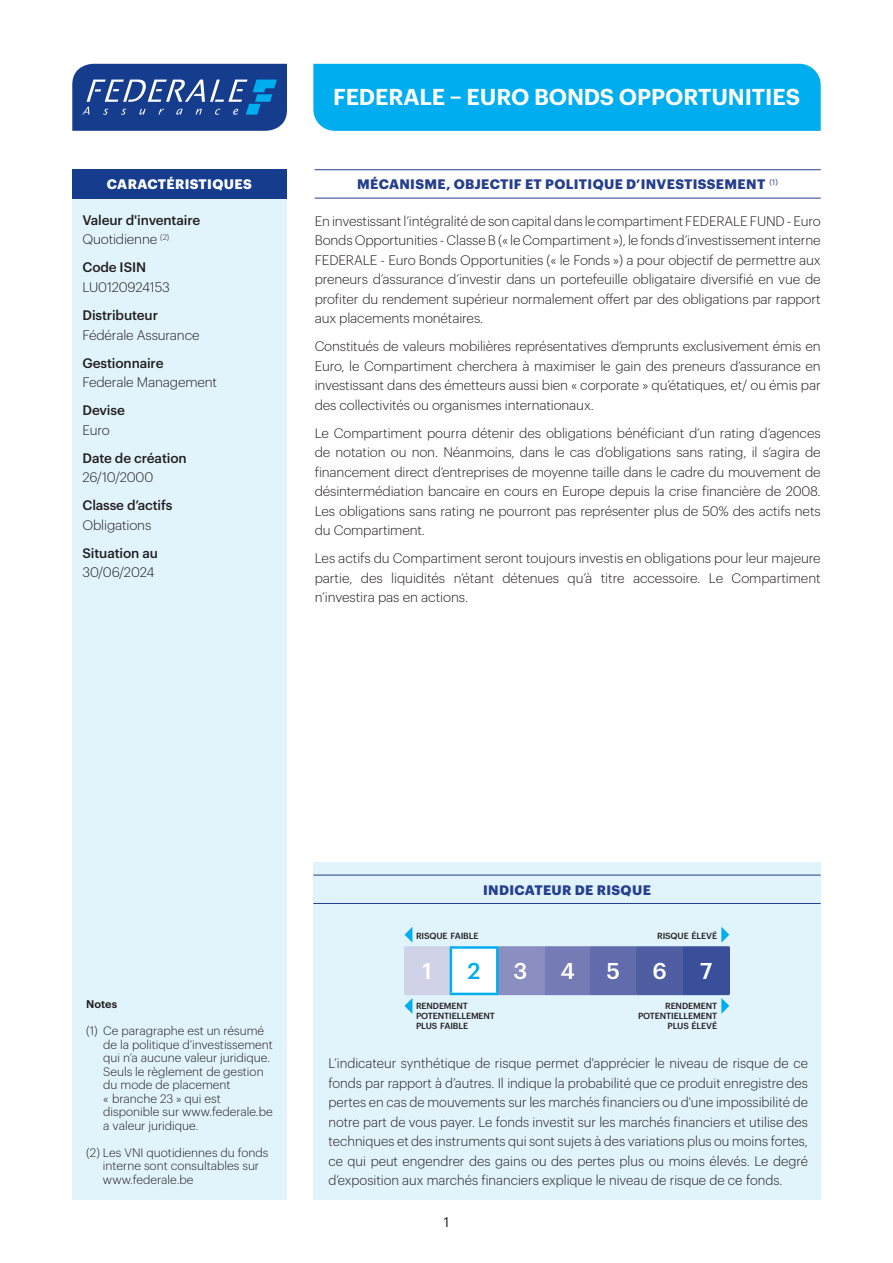
<style>
.page{position:relative;width:893px;height:1263px;background:#fff}
.page>*{position:absolute;margin:0;border:0;box-sizing:border-box;transform-origin:0 0}
.t1{font:600 22.5px "Graphik";letter-spacing:-.005em;color:#fff}
.t2{font:500 22.35px "Graphik";color:#fff}
.t3{font:500 22.35px "Graphik";color:#00aeef}
.t4{font:300 13.5px/19.5px "Graphik";letter-spacing:-.01em;color:#231f20;text-align:justify}
.t5{font:500 13.5px/19.5px "Graphik";letter-spacing:-.01em;color:#231f20}
.t6{font:700 13.5px "Graphik";letter-spacing:.025em;color:#253f8e}
.t7{font:700 13.5px "Graphik";letter-spacing:.025em;color:#fff}
.t8{font:13.5px "Graphik";color:#231f20}
.t9{font:300 12px/13.5px "Graphik";color:#231f20}
.t10{font:600 10.8px "Graphik";color:#231f20}
.t11{font:500 8.7px/9.9px "Graphik";letter-spacing:-.015em;color:#231f20}
.s1{font-weight:300}
.s2{font-weight:500}
</style>
<div class="page">
<div style="left:313px;top:862px;width:508px;height:337px;background:#e1f4fc"></div>
<div style="left:72px;top:169px;width:215px;height:1030px;background:#e1f4fc"></div>
<div style="left:72px;top:169px;width:215px;height:30px;background:#153c8d"></div>
<svg style="left:72px;top:64px;width:215px;height:67px;background:#2a529a"></svg>
<div style="left:313px;top:64px;width:508px;height:67px;background:#00aeef"></div>
<hr style="left:315px;top:169px;width:506px;height:1px;background:#253f8e">
<hr style="left:315px;top:198px;width:506px;height:1px;background:#253f8e">
<hr style="left:313px;top:875px;width:508px;height:1px;background:#253f8e">
<hr style="left:313px;top:903px;width:508px;height:1px;background:#253f8e">
<div style="left:404px;top:947px;width:47px;height:47px;background:#d0d2e7"></div>
<div style="left:451px;top:947px;width:46px;height:47px;background:#fff"></div>
<div style="left:497px;top:947px;width:47px;height:47px;background:#8a8ec0"></div>
<div style="left:544px;top:947px;width:46px;height:47px;background:#757bb5"></div>
<div style="left:590px;top:947px;width:47px;height:47px;background:#626bab"></div>
<div style="left:637px;top:947px;width:46px;height:47px;background:#4f5da3"></div>
<div style="left:683px;top:947px;width:46px;height:47px;background:#394f99"></div>
<hr style="left:404px;top:946px;width:46px;height:3px;background:#d0d2e7">
<hr style="left:404px;top:993px;width:46px;height:2px;background:#d0d2e7">
<hr style="left:545px;top:946px;width:45px;height:3px;background:#757bb5">
<hr style="left:545px;top:993px;width:45px;height:2px;background:#757bb5">
<hr style="left:590px;top:946px;width:47px;height:3px;background:#626bab">
<hr style="left:590px;top:993px;width:47px;height:2px;background:#626bab">
<hr style="left:637px;top:946px;width:46px;height:3px;background:#4f5da3">
<hr style="left:637px;top:993px;width:46px;height:2px;background:#4f5da3">
<hr style="left:683px;top:946px;width:46px;height:3px;background:#394f99">
<hr style="left:683px;top:993px;width:46px;height:2px;background:#394f99">
<hr style="left:499px;top:946px;width:46px;height:3px;background:#8a8ec0">
<hr style="left:542px;top:949px;width:3px;height:44px;background:#8a8ec0">
<hr style="left:499px;top:993px;width:46px;height:2px;background:#8a8ec0">
<hr style="left:450px;top:946px;width:49px;height:3px;background:#00aeef">
<hr style="left:450px;top:949px;width:2px;height:44px;background:#00aeef">
<hr style="left:496px;top:949px;width:3px;height:44px;background:#00aeef">
<hr style="left:450px;top:993px;width:49px;height:2px;background:#00aeef">
<svg style="left:404px;top:927px;width:8px;height:15px"></svg>
<svg style="left:721px;top:927px;width:8px;height:16px"></svg>
<svg style="left:404px;top:998px;width:8px;height:16px"></svg>
<svg style="left:721px;top:998px;width:8px;height:16px"></svg>
<p class="t7" style="left:107px;top:174px;width:146px">CARACTÉRISTIQUES</p>
<p class="t5" style="left:82px;top:209px;width:119px">Valeur d'inventaire<br><span class="s1">Quotidienne</span> <sup>(2)</sup></p>
<p class="t4" style="left:82px;top:257px;width:89px"><span class="s2">Code ISIN<br></span>LU0120924153</p>
<p class="t4" style="left:82px;top:304px;width:119px"><span class="s2">Distributeur<br></span>Fédérale Assurance</p>
<p class="t4" style="left:82px;top:352px;width:136px"><span class="s2">Gestionnaire<br></span>Federale Management</p>
<p class="t5" style="left:82px;top:399px;width:44px">Devise<br><span class="s1">Euro</span></p>
<p class="t5" style="left:82px;top:447px;width:106px">Date de création<br><span class="s1">26/10/2000</span></p>
<p class="t5" style="left:82px;top:494px;width:91px">Classe d’actifs<br><span class="s1">Obligations</span></p>
<p class="t5" style="left:82px;top:542px;width:77px">Situation au<br><span class="s1">30/06/2024</span></p>
<p class="t1" style="left:333px;top:79px;width:469px">FEDERALE – EURO BONDS OPPORTUNITIES</p>
<p class="t6" style="left:357px;top:174px;width:422px">MÉCANISME, OBJECTIF ET POLITIQUE D’INVESTISSEMENT <sup>(1)</sup></p>
<p class="t4" style="left:315px;top:210px;width:508px">En investissant l’intégralité de son capital dans le compartiment FEDERALE FUND - Euro Bonds Opportunities - Classe B (« le Compartiment »), le fonds d’investissement interne FEDERALE - Euro Bonds Opportunities (« le Fonds ») a pour objectif de permettre aux preneurs d’assurance d’investir dans un portefeuille obligataire diversifié en vue de profiter du rendement supérieur normalement offert par des obligations par rapport aux placements monétaires.</p>
<p class="t4" style="left:315px;top:336px;width:508px">Constitués de valeurs mobilières représentatives d’emprunts exclusivement émis en Euro, le Compartiment cherchera à maximiser le gain des preneurs d’assurance en investissant dans des émetteurs aussi bien « corporate » qu’étatiques, et/ ou émis par des collectivités ou organismes internationaux.</p>
<p class="t4" style="left:315px;top:422px;width:508px">Le Compartiment pourra détenir des obligations bénéficiant d’un rating d’agences de notation ou non. Néanmoins, dans le cas d’obligations sans rating, il s’agira de financement direct d’entreprises de moyenne taille dans le cadre du mouvement de désintermédiation bancaire en cours en Europe depuis la crise financière de 2008.<br>Les obligations sans rating ne pourront pas représenter plus de 50% des actifs nets du Compartiment.</p>
<p class="t4" style="left:315px;top:548px;width:508px">Les actifs du Compartiment seront toujours investis en obligations pour leur majeure partie, des liquidités n’étant détenues qu’à titre accessoire. Le Compartiment n’investira pas en actions.</p>
<p class="t10" style="left:86px;top:996px;width:32px">Notes</p>
<p class="t9" style="left:103px;top:1023px;width:171px;text-indent:-17px">(1) Ce paragraphe est un résumé de la politique d’investissement qui n’a aucune valeur juridique.<br>Seuls le règlement de gestion du mode de placement<br>« branche 23 » qui est disponible sur www.federale.be a valeur juridique.</p>
<p class="t9" style="left:103px;top:1145px;width:167px;text-indent:-17px">(2) Les VNI quotidiennes du fonds interne sont consultables sur www.federale.be</p>
<p class="t6" style="left:483px;top:879px;width:169px">INDICATEUR DE RISQUE</p>
<p class="t11" style="left:416px;top:930px;width:64px">RISQUE FAIBLE</p>
<p class="t11" style="left:657px;top:930px;width:61px">RISQUE ÉLEVÉ</p>
<p class="t2" style="left:422px;top:954px;width:11px">1</p>
<p class="t3" style="left:468px;top:954px;width:14px">2</p>
<p class="t2" style="left:514px;top:954px;width:15px">3</p>
<p class="t2" style="left:560px;top:954px;width:16px">4</p>
<p class="t2" style="left:607px;top:954px;width:15px">5</p>
<p class="t2" style="left:653px;top:954px;width:16px">6</p>
<p class="t2" style="left:700px;top:954px;width:14px">7</p>
<p class="t11" style="left:416px;top:1000px;width:81px">RENDEMENT<br>POTENTIELLEMENT<br>PLUS FAIBLE</p>
<p class="t11" style="left:638px;top:1000px;width:81px;text-align:right">RENDEMENT<br>POTENTIELLEMENT<br>PLUS ÉLEVÉ</p>
<p class="t4" style="left:328px;top:1053px;width:481px">L’indicateur synthétique de risque permet d'apprécier le niveau de risque de ce fonds par rapport à d’autres. Il indique la probabilité que ce produit enregistre des pertes en cas de mouvements sur les marchés financiers ou d'une impossibilité de notre part de vous payer. Le fonds investit sur les marchés financiers et utilise des techniques et des instruments qui sont sujets à des variations plus ou moins fortes, ce qui peut engendrer des gains ou des pertes plus ou moins élevés. Le degré d’exposition aux marchés financiers explique le niveau de risque de ce fonds.</p>
<p class="t8" style="left:444px;top:1212px;width:7px">1</p>
</div>
